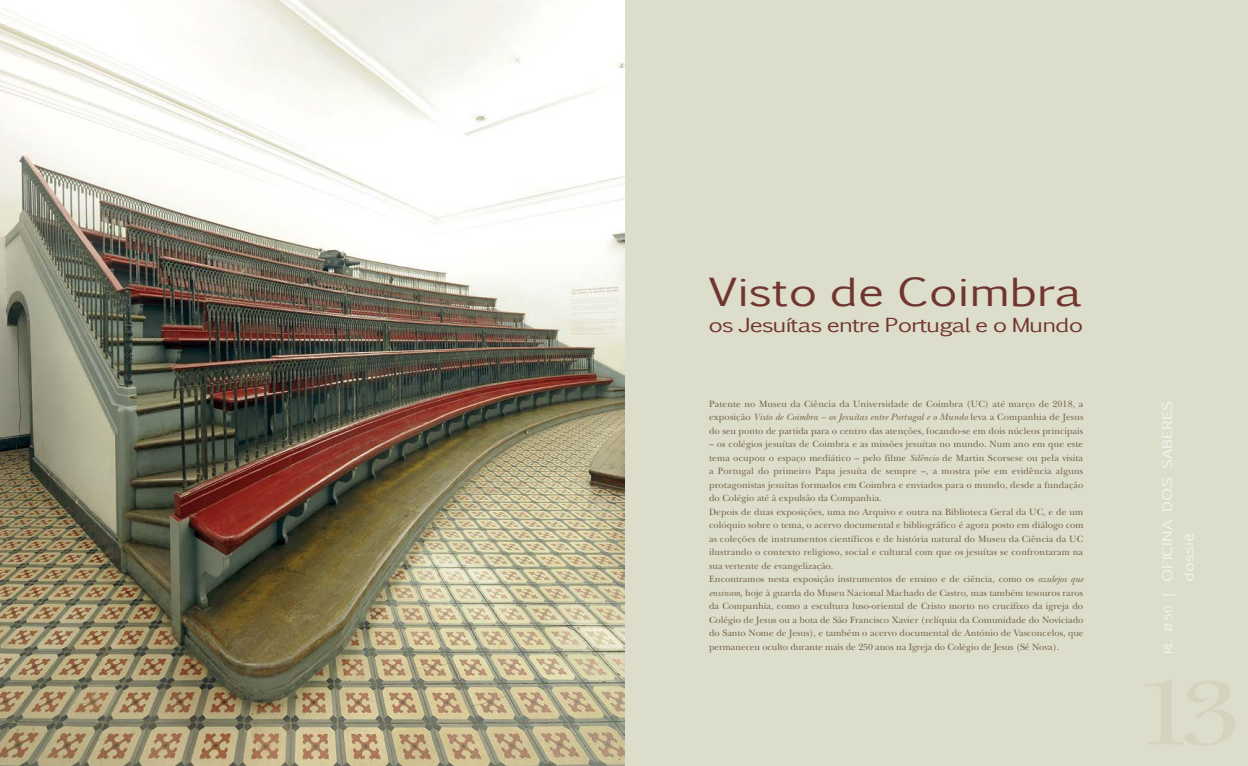
<style>
.page{position:relative;width:1248px;height:766px;background:#fff}
.page>*{position:absolute;margin:0;border:0;box-sizing:border-box;transform-origin:0 0}
.t1{font:37px "Euphemia UCAS";color:#71352f;scale:1.3 1}
.t2{font:18.5px "Euphemia UCAS";letter-spacing:-.035em;color:#71352f;scale:1.3 1}
.t3{font:12.8px/21.3px "Euphemia UCAS";color:#f3f3ed;scale:1.3 1}
.t4{font:9.5px/13.5px "New Baskerville Std";color:#746447;text-align:justify}
.s1{font-style:italic}
.s2{font-size:10.2px}
</style>
<div class="page">
<div style="left:0;top:0;width:1247px;height:765px;background:#ddc"></div>
<img style="left:0;top:0;width:624px;height:765px">
<h1 class="t1" style="left:708px;top:266px;width:289px">Visto de Coimbra</h1>
<h2 class="t2" style="left:708px;top:312px;width:290px">os Jesuítas entre Portugal e o Mundo</h2>
<p class="t4" style="left:709px;top:396px;width:376px">Patente no Museu da Ciência da Universidade de Coimbra (UC) até março de 2018, a exposição <span class="s1">Visto de Coimbra – os Jesuítas entre Portugal e o Mundo</span> leva a Companhia de Jesus do seu ponto de partida para o centro das atenções, focando-se em dois núcleos principais</p>
<p class="t4" style="left:709px;top:437px;width:376px;text-align:left">– os colégios jesuítas de Coimbra e as missões jesuítas no mundo. Num ano em que este tema ocupou o espaço mediático – pelo filme <span class="s1">Silêncio</span> de Martin Scorsese ou pela visita a Portugal do primeiro Papa jesuíta de sempre –, a mostra põe em evidência alguns protagonistas jesuítas formados em Coimbra e enviados para o mundo, desde a fundação do Colégio até à expulsão da Companhia.<br>Depois de duas exposições, uma no Arquivo e outra na Biblioteca Geral da UC, e de um colóquio sobre o tema, o acervo documental e bibliográfico é agora posto em diálogo com as coleções de instrumentos científicos e de história natural do Museu da Ciência da UC ilustrando o contexto religioso, social e cultural com que os jesuítas se confrontaram na sua vertente de evangelização.<br>Encontramos nesta exposição instrumentos de ensino e de ciência, como os <span class="s1">azulejos que ensinam</span>, hoje à guarda do Museu Nacional Machado de Castro, mas também tesouros raros da Companhia, como a escultura luso-oriental de Cristo morto no crucifixo da igreja do Colégio de Jesus ou a bota de São Francisco Xavier (relíquia da Comunidade do Noviciado do Santo Nome de Jesus), e também o acervo documental de António de Vasconcelos, que permaneceu oculto durante mais de 250 anos na Igreja do Colégio de Jesus (Sé Nova).</p>
<h3 class="t3" style="left:1156px;top:582px;width:140px;text-indent:-72px;rotate:-90deg"><span class="s2">RL #50</span> | OFICINA DOS SABERES dossiê</h3>
</div>
